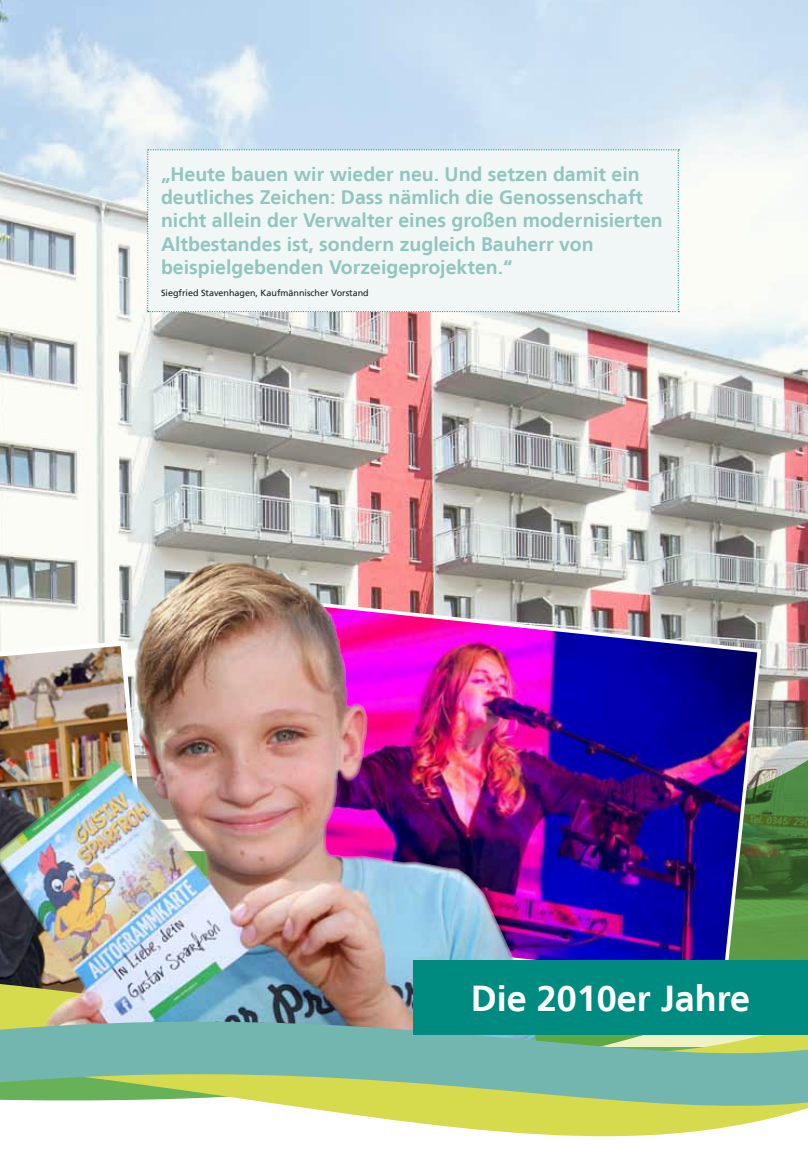
<style>
.page{position:relative;width:808px;height:1149px;background:#fff}
.page>*{position:absolute;margin:0;border:0;box-sizing:border-box;transform-origin:0 0}
.t1{font:700 36px "Frutiger LT";color:#fff}
.t2{font:700 19.5px/23.4px "Frutiger LT";color:#92c5bf}
.t3{font:9px "Frutiger LT";color:#1d1d1b}
</style>
<div class="page">
<img style="left:0;top:0;width:808px;height:431px">
<img style="left:0;top:431px;width:808px;height:410px">
<img style="left:249px;top:597px;width:514px;height:244px">
<img style="left:0;top:638px;width:159px;height:203px">
<img style="left:146px;top:561px;width:92px;height:61px">
<img style="left:0;top:841px;width:808px;height:296px">
<div style="left:413px;top:959px;width:395px;height:74px;background:#008b80"></div>
<div style="left:147px;top:149px;width:532px;height:163px;background:#f0f7f6"></div>
<p class="t2" style="left:161px;top:162px;width:503px">„Heute bauen wir wieder neu. Und setzen damit ein deutliches Zeichen: Dass nämlich die Genossenschaft nicht allein der Verwalter eines großen modernisierten Altbestandes ist, sondern zugleich Bauherr von beispielgebenden Vorzeigeprojekten.“</p>
<p class="t3" style="left:161px;top:287px;width:209px">Siegfried Stavenhagen, Kaufmännischer Vorstand</p>
<h1 class="t1" style="left:471px;top:976px;width:281px">Die 2010er Jahre</h1>
</div>
